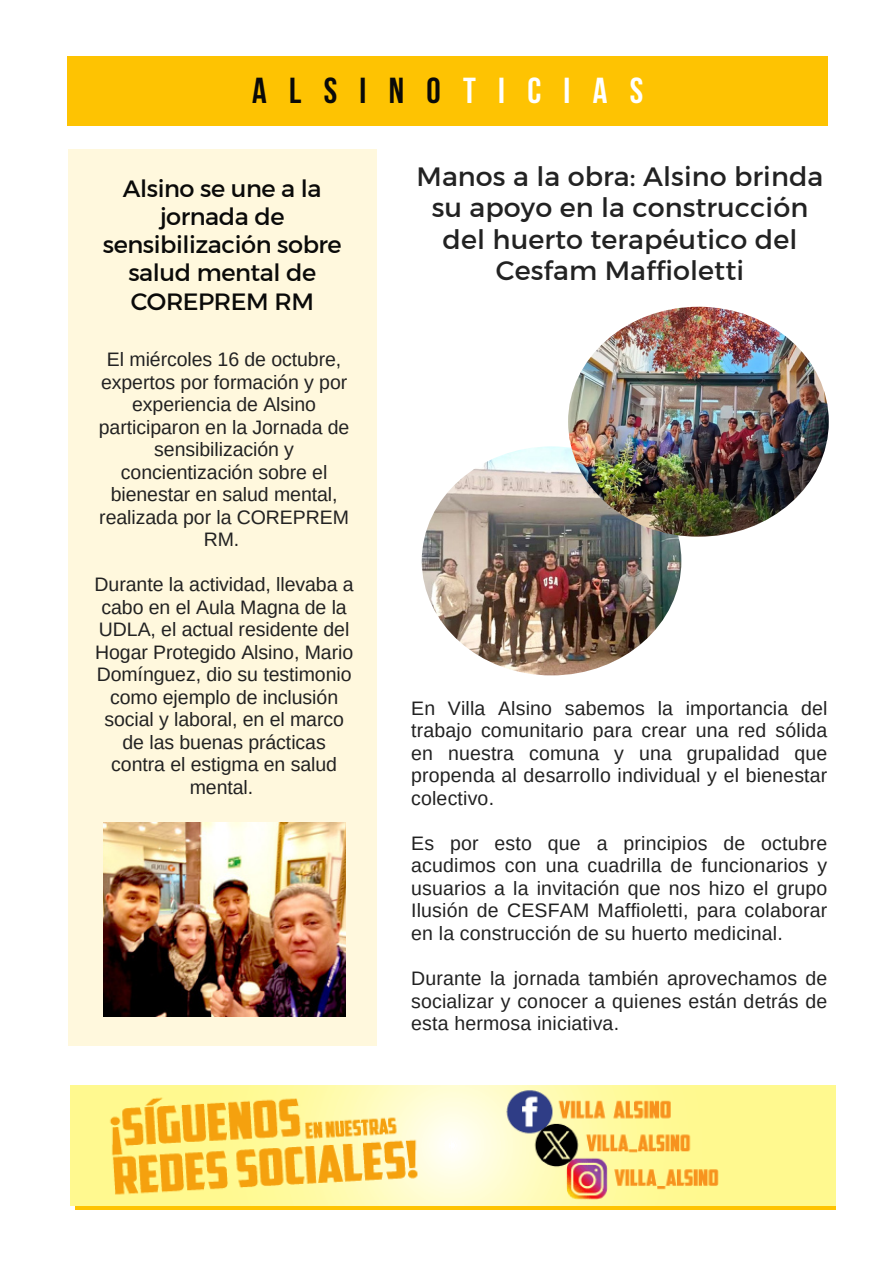
<style>
.page{position:relative;width:894px;height:1264px;background:#fff}
.page>*{position:absolute;margin:0;border:0;box-sizing:border-box;transform-origin:0 0}
.t1{font:700 36px "Bebas Neue";letter-spacing:.62em;color:#0a0a09}
.t2{font:27px/31.5px "Kief Montaser Regular";letter-spacing:.005em;color:#222;text-align:center}
.t3{font:24px/28.2px "Kief Montaser Regular";letter-spacing:-.02em;color:#0a0a09;text-align:center}
.t4{font:19.5px/22.5px "Arimo";letter-spacing:-.005em;color:#222;text-align:justify}
.s1{color:#fff}
</style>
<div class="page">
<div style="left:69px;top:150px;width:307px;height:895px;background:#fff8dd"></div>
<div style="left:67px;top:57px;width:760px;height:68px;background:#fec302"></div>
<hr style="left:75px;top:1205px;width:760px;height:3px;background:#fec302">
<img style="left:71px;top:1085px;width:763px;height:120px">
<img style="left:421px;top:446px;width:260px;height:229px;border-radius:50%">
<img style="left:568px;top:307px;width:260px;height:229px;border-radius:50%">
<img style="left:103px;top:822px;width:242px;height:194px">
<h2 class="t1" style="left:252px;top:76px;width:392px">ALSINO<span class="s1">TICIAS</span></h2>
<p class="t3" style="left:103px;top:174px;width:240px">Alsino se une a la jornada de sensibilización sobre salud mental de<br>COREPREM RM</p>
<p class="t4" style="left:99px;top:348px;width:252px;text-align:center">El miércoles 16 de octubre, expertos por formación y por experiencia de Alsino participaron en la Jornada de sensibilización y concientización sobre el bienestar en salud mental, realizada por la COREPREM<br>RM.</p>
<p class="t4" style="left:95px;top:573px;width:260px;text-align:center">Durante la actividad, llevaba a cabo en el Aula Magna de la<br>UDLA, el actual residente del<br>Hogar Protegido Alsino, Mario<br>Domínguez, dio su testimonio como ejemplo de inclusión social y laboral, en el marco de las buenas prácticas contra el estigma en salud mental.</p>
<p class="t2" style="left:416px;top:160px;width:408px">Manos a la obra: Alsino brinda su apoyo en la construcción del huerto terapéutico del<br>Cesfam Maffioletti</p>
<p class="t4" style="left:411px;top:696px;width:417px">En Villa Alsino sabemos la importancia del trabajo comunitario para crear una red sólida en nuestra comuna y una grupalidad que propenda al desarrollo individual y el bienestar colectivo.</p>
<p class="t4" style="left:411px;top:831px;width:417px">Es por esto que a principios de octubre acudimos con una cuadrilla de funcionarios y usuarios a la invitación que nos hizo el grupo Ilusión de CESFAM Maffioletti, para colaborar en la construcción de su huerto medicinal.</p>
<p class="t4" style="left:411px;top:966px;width:417px">Durante la jornada también aprovechamos de socializar y conocer a quienes están detrás de esta hermosa iniciativa.</p>
</div>
